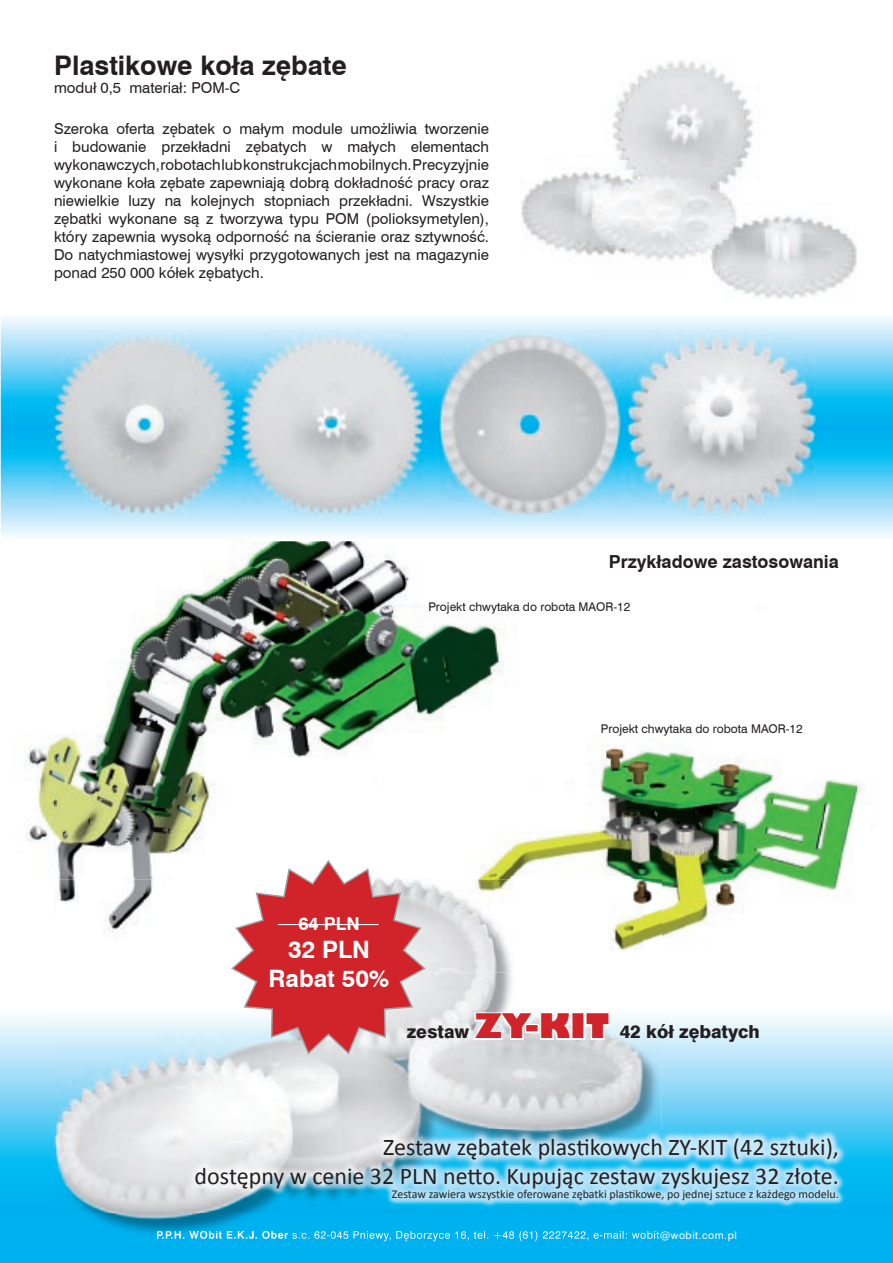
<style>
.page{position:relative;width:893px;height:1263px;background:#fff}
.page>*{position:absolute;margin:0;border:0;box-sizing:border-box;transform-origin:0 0}
.t1{font:700 27px "Swiss 721 BT";color:#231f20}
.t2{font:24px/28.8px "Calibri";color:#231f20;text-align:right}
.t3{font:700 24px/28.8px "Swiss 721 BT";color:#fff;text-align:center}
.t4{font:800 18px "Swiss 721 BT";color:#231f20}
.t5{font:700 18px "Swiss 721 BT";color:#231f20}
.t6{font:700 18px "Swiss 721 BT";color:#fff}
.t7{font:15px/18px "Swiss 721 BT";color:#231f20;text-align:justify}
.t8{font:12px "Calibri";color:#231f20}
.t9{font:12px "Swiss 721 BT";color:#231f20}
.s1{font-family:"Gill Sans";font-size:33px;color:#d1232a}
</style>
<div class="page">
<div style="left:0;top:1209px;width:893px;height:54px;background:#00b1ef"></div>
<img style="left:24px;top:541px;width:839px;height:396px">
<img style="left:521px;top:60px;width:336px;height:239px">
<svg style="left:1px;top:317px;width:892px;height:220px;background:#9adff8"></svg>
<img style="left:54px;top:335px;width:181px;height:181px">
<img style="left:241px;top:335px;width:182px;height:181px">
<img style="left:439px;top:335px;width:181px;height:181px">
<img style="left:627px;top:335px;width:188px;height:181px">
<svg style="left:0;top:1016px;width:893px;height:193px;background:#86d8f7"></svg>
<img style="left:643px;top:879px;width:19px;height:250px">
<img style="left:100px;top:1220px;width:167px;height:14px">
<img style="left:157px;top:1231px;width:131px;height:8px">
<img style="left:292px;top:1231px;width:370px;height:8px">
<img style="left:427px;top:876px;width:216px;height:96px">
<img style="left:54px;top:1016px;width:2px;height:193px">
<img style="left:54px;top:876px;width:176px;height:61px">
<img style="left:427px;top:972px;width:85px;height:38px">
<img style="left:56px;top:879px;width:174px;height:59px">
<img style="left:56px;top:1010px;width:587px;height:210px">
<img style="left:186px;top:1129px;width:661px;height:81px">
<svg style="left:230px;top:859px;width:197px;height:197px"></svg>
<hr style="left:278px;top:924px;width:100px;height:1px;background:#fff">
<svg style="left:470px;top:1011px;width:103px;height:30px"></svg>
<div style="left:571px;top:1012px;width:14px;height:28px;border:3px solid #fff"></div>
<svg style="left:584px;top:1011px;width:27px;height:30px"></svg>
<h1 class="t1" style="left:54px;top:49px;width:294px">Plastikowe koła zębate</h1>
<p class="t7" style="left:54px;top:78px;width:188px">moduł 0,5 materiał: POM-C</p>
<p class="t7" style="left:54px;top:119px;width:437px">Szeroka oferta zębatek o małym module umożliwia tworzenie i budowanie przekładni zębatych w małych elementach wykonawczych, robotach lub konstrukcjach mobilnych. Precyzyjnie wykonane koła zębate zapewniają dobrą dokładność pracy oraz niewielkie luzy na kolejnych stopniach przekładni. Wszystkie zębatki wykonane są z tworzywa typu POM (polioksymetylen), który zapewnia wysoką odporność na ścieranie oraz sztywność.<br>Do natychmiastowej wysyłki przygotowanych jest na magazynie ponad 250 000 kółek zębatych.</p>
<p class="t5" style="left:609px;top:550px;width:232px">Przykładowe zastosowania</p>
<p class="t9" style="left:428px;top:599px;width:203px">Projekt chwytaka do robota MAOR-12</p>
<p class="t9" style="left:601px;top:721px;width:203px">Projekt chwytaka do robota MAOR-12</p>
<p class="t6" style="left:298px;top:912px;width:63px">64 PLN</p>
<h2 class="t3" style="left:268px;top:935px;width:123px">32 PLN<br>Rabat 50%</h2>
<p class="t4" style="left:407px;top:1021px;width:354px">zestaw <span class="s1">ZY-KIT</span> 42 kół zębatych</p>
<h2 class="t2" style="left:195px;top:1131px;width:646px">Zestaw zębatek plastikowych ZY-KIT (42 sztuki),<br>dostępny w cenie 32 PLN netto. Kupując zestaw zyskujesz 32 złote.</h2>
<p class="t8" style="left:392px;top:1187px;width:448px">Zestaw zawiera wszystkie oferowane zębatki plastikowe, po jednej sztuce z każdego modelu.</p>
</div>
